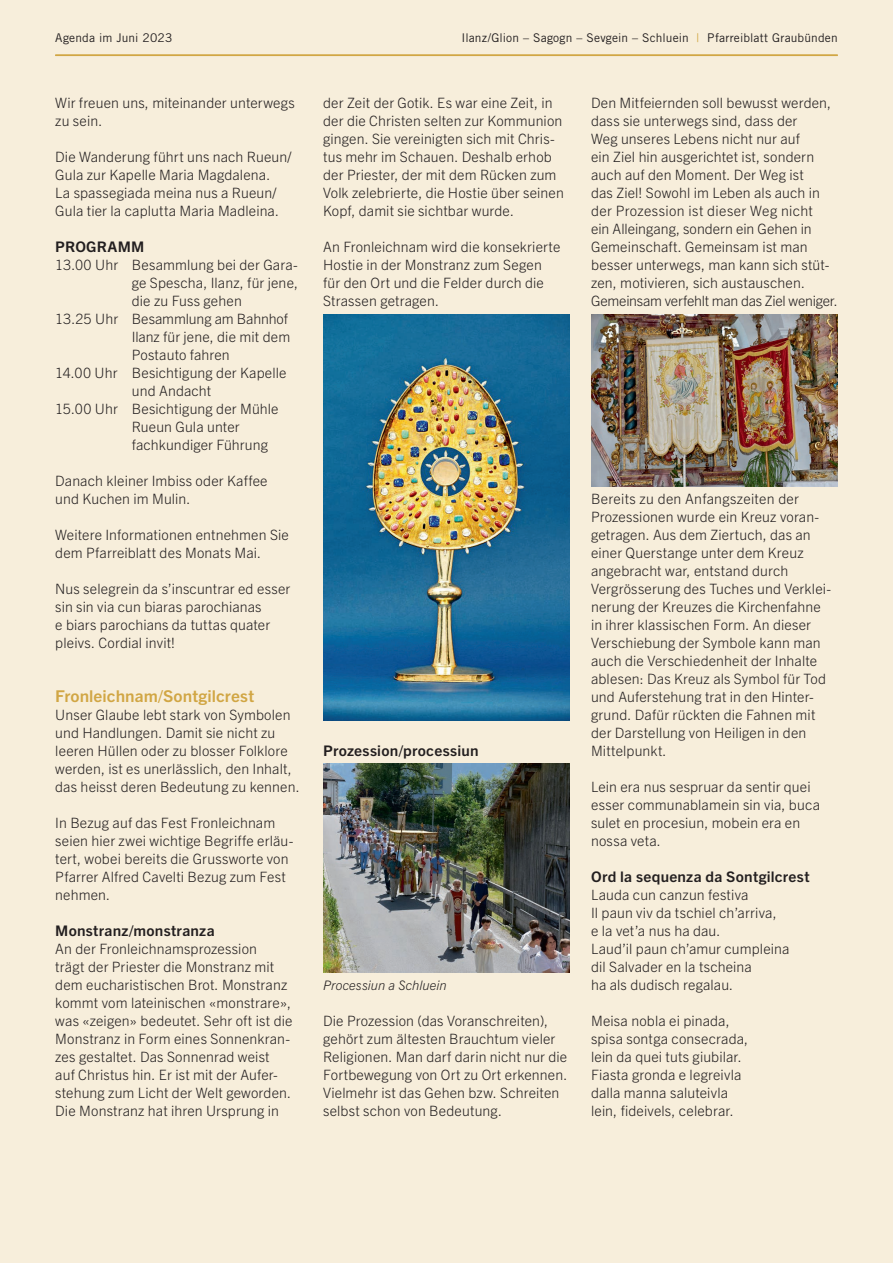
<style>
.page{position:relative;width:893px;height:1263px;background:#f7eedb}
.page>*{position:absolute;margin:0;border:0;box-sizing:border-box;transform-origin:0 0}
.t1{font:700 16.35px "Trade Gothic Next LT Pro";letter-spacing:.005em;color:#d1a644;scale:1.05 1}
.t2{font:700 14.7px "Trade Gothic Next LT Pro";letter-spacing:.015em;color:#231f20;scale:1.05 1}
.t3{font:300 14.25px/18px "Trade Gothic Next LT Pro";letter-spacing:.005em;color:#231f20}
.t4{font:italic 300 13.2px "Trade Gothic Next LT Pro";letter-spacing:.005em;color:#231f20}
.t5{font:12px "Trade Gothic LT Std";letter-spacing:.015em;color:#231f20}
.s1{color:#d1a644}
</style>
<div class="page">
<hr style="left:55px;top:55px;width:783px;height:1px;background:#d1a644">
<img style="left:323px;top:314px;width:247px;height:406px">
<img style="left:323px;top:764px;width:247px;height:208px">
<img style="left:591px;top:315px;width:247px;height:171px">
<p class="t5" style="left:55px;top:30px;width:119px">Agenda im Juni 2023</p>
<p class="t5" style="left:461px;top:30px;width:378px">Ilanz/Glion – Sagogn – Sevgein – Schluein <span class="s1">|</span> Pfarreiblatt Graubünden</p>
<p class="t3" style="left:55px;top:93px;width:241px">Wir freuen uns, miteinander unterwegs zu sein.</p>
<p class="t3" style="left:55px;top:147px;width:238px">Die Wanderung führt uns nach Rueun/ Gula zur Kapelle Maria Magdalena.<br>La spassegiada meina nus a Rueun/ Gula tier la caplutta Maria Madleina.</p>
<p class="t2" style="left:55px;top:236px;width:86px">PROGRAMM</p>
<p class="t3" style="left:55px;top:255px;width:244px">13.00 Uhr Besammlung bei der Gara-</p>
<p class="t3" style="left:132px;top:273px;width:168px">ge Spescha, Ilanz, für jene,</p>
<p class="t3" style="left:132px;top:291px;width:112px">die zu Fuss gehen</p>
<p class="t3" style="left:55px;top:309px;width:234px">13.25 Uhr Besammlung am Bahnhof</p>
<p class="t3" style="left:132px;top:327px;width:160px">Ilanz für jene, die mit dem</p>
<p class="t3" style="left:132px;top:345px;width:99px">Postauto fahren</p>
<p class="t3" style="left:55px;top:363px;width:233px">14.00 Uhr Besichtigung der Kapelle</p>
<p class="t3" style="left:132px;top:381px;width:81px">und Andacht</p>
<p class="t3" style="left:55px;top:399px;width:225px">15.00 Uhr Besichtigung der Mühle</p>
<p class="t3" style="left:132px;top:417px;width:109px">Rueun Gula unter</p>
<p class="t3" style="left:132px;top:435px;width:138px">fachkundiger Führung</p>
<p class="t3" style="left:55px;top:471px;width:214px">Danach kleiner Imbiss oder Kaffee und Kuchen im Mulin.</p>
<p class="t3" style="left:55px;top:525px;width:235px">Weitere Informationen entnehmen Sie dem Pfarreiblatt des Monats Mai.</p>
<p class="t3" style="left:55px;top:579px;width:237px">Nus selegrein da s’inscuntrar ed esser sin sin via cun biaras parochianas<br>e biars parochians da tuttas quater pleivs. Cordial invit!</p>
<p class="t1" style="left:55px;top:685px;width:191px">Fronleichnam/Sontgilcrest</p>
<p class="t3" style="left:55px;top:705px;width:246px">Unser Glaube lebt stark von Symbolen und Handlungen. Damit sie nicht zu leeren Hüllen oder zu blosser Folklore werden, ist es unerlässlich, den Inhalt, das heisst deren Bedeutung zu kennen.</p>
<p class="t3" style="left:55px;top:813px;width:240px">In Bezug auf das Fest Fronleichnam seien hier zwei wichtige Begriffe erläu&shy;tert, wobei bereits die Grussworte von<br>Pfarrer Alfred Cavelti Bezug zum Fest nehmen.</p>
<p class="t2" style="left:55px;top:920px;width:153px">Monstranz/monstranza</p>
<p class="t3" style="left:55px;top:939px;width:239px">An der Fronleichnamsprozession<br>trägt der Priester die Monstranz mit dem eucharistischen Brot. Monstranz kommt vom lateinischen «monstrare», was «zeigen» bedeutet. Sehr oft ist die Monstranz in Form eines Sonnenkran&shy;zes gestaltet. Das Sonnenrad weist auf Christus hin. Er ist mit der Aufer&shy;stehung zum Licht der Welt geworden.<br>Die Monstranz hat ihren Ursprung in</p>
<p class="t3" style="left:323px;top:93px;width:242px">der Zeit der Gotik. Es war eine Zeit, in der die Christen selten zur Kommunion gingen. Sie vereinigten sich mit Chris&shy;tus mehr im Schauen. Deshalb erhob der Priester, der mit dem Rücken zum Volk zelebrierte, die Hostie über seinen Kopf, damit sie sichtbar wurde.</p>
<p class="t3" style="left:323px;top:237px;width:239px">An Fronleichnam wird die konsekrierte<br>Hostie in der Monstranz zum Segen für den Ort und die Felder durch die<br>Strassen getragen.</p>
<p class="t3" style="left:591px;top:93px;width:248px">Den Mitfeiernden soll bewusst werden, dass sie unterwegs sind, dass der<br>Weg unseres Lebens nicht nur auf<br>ein Ziel hin ausgerichtet ist, sondern auch auf den Moment. Der Weg ist<br>das Ziel! Sowohl im Leben als auch in der Prozession ist dieser Weg nicht<br>ein Alleingang, sondern ein Gehen in Gemeinschaft. Gemeinsam ist man besser unterwegs, man kann sich stüt&shy;zen, motivieren, sich austauschen.<br>Gemeinsam verfehlt man das Ziel weniger.</p>
<p class="t2" style="left:323px;top:740px;width:149px">Prozession/processiun</p>
<p class="t4" style="left:323px;top:976px;width:125px">Processiun a Schluein</p>
<p class="t3" style="left:323px;top:1011px;width:246px">Die Prozession (das Voranschreiten), gehört zum ältesten Brauchtum vieler Religionen. Man darf darin nicht nur die Fortbewegung von Ort zu Ort erkennen.<br>Vielmehr ist das Gehen bzw. Schreiten selbst schon von Bedeutung.</p>
<p class="t3" style="left:591px;top:489px;width:242px">Bereits zu den Anfangszeiten der Prozessionen wurde ein Kreuz voran&shy;getragen. Aus dem Ziertuch, das an einer Querstange unter dem Kreuz angebracht war, entstand durch Vergrösserung des Tuches und Verklei&shy;nerung der Kreuzes die Kirchenfahne in ihrer klassischen Form. An dieser Verschiebung der Symbole kann man auch die Verschiedenheit der Inhalte ablesen: Das Kreuz als Symbol für Tod und Auferstehung trat in den Hinter&shy;grund. Dafür rückten die Fahnen mit der Darstellung von Heiligen in den Mittelpunkt.</p>
<p class="t3" style="left:591px;top:777px;width:230px">Lein era nus sespruar da sentir quei esser communablamein sin via, buca sulet en procesiun, mobein era en nossa veta.</p>
<p class="t2" style="left:591px;top:866px;width:210px">Ord la sequenza da Sontgilcrest</p>
<p class="t3" style="left:591px;top:885px;width:200px">Lauda cun canzun festiva<br>Il paun viv da tschiel ch’arriva,<br>e la vet’a nus ha dau.<br>Laud’il paun ch’amur cumpleina dil Salvader en la tscheina<br>ha als dudisch regalau.</p>
<p class="t3" style="left:591px;top:1011px;width:159px">Meisa nobla ei pinada, spisa sontga consecrada, lein da quei tuts giubilar.<br>Fiasta gronda e legreivla dalla manna saluteivla lein, fideivels, celebrar.</p>
</div>
